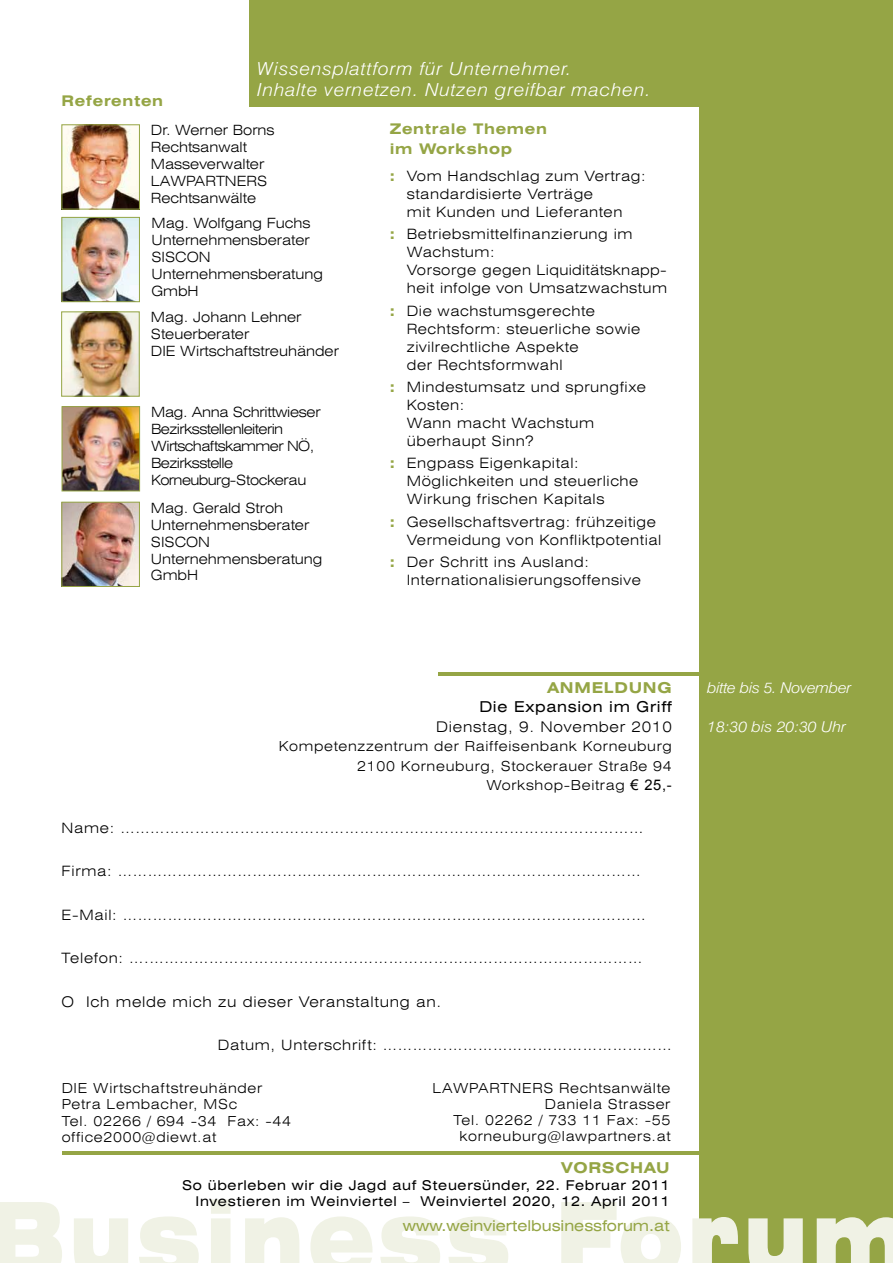
<style>
.page{position:relative;width:893px;height:1263px;background:#fff}
.page>*{position:absolute;margin:0;border:0;box-sizing:border-box;transform-origin:0 0}
.t1{font:italic 300 18px/21.6px "Swiss 721 BT";letter-spacing:.04em;color:#fff;scale:1.1 1}
.t2{font:expanded 15px "Swiss 721 BT";color:#95a545}
.t3{font:expanded 15px "Swiss 721 BT";letter-spacing:.05em;color:#000}
.t4{font:italic 300 15px "Swiss 721 BT";letter-spacing:-.02em;color:#fff;scale:1.1 1}
.t5{font:700 expanded 15px "Swiss 721 BT";letter-spacing:.05em;color:#95a545}
.t6{font:italic 300 15px "Swiss 721 BT";color:#fff;scale:1.1 1}
.t7{font:300 expanded 14.7px "Swiss 721 BT";letter-spacing:.05em;color:#000}
.t8{font:700 expanded 14.7px/20.4px "Swiss 721 BT";letter-spacing:.05em;color:#95a545}
.t9{font:300 expanded 14.25px/18px "Swiss 721 BT";letter-spacing:.04em;color:#000}
.t10{font:300 expanded 14.1px/17px "Swiss 721 BT";color:#000}
.t11{font:300 expanded 14.1px/17px "Swiss 721 BT";letter-spacing:-.04em;color:#000}
.t12{font:300 expanded 13.8px/16.2px "Swiss 721 BT";letter-spacing:.05em;color:#000;text-align:right}
.t13{font:expanded 13.5px/16.2px "Swiss 721 BT";letter-spacing:.05em;color:#000;text-align:right}
.s1{font-weight:700;color:#95a545}
.s2{font-family:"Arial";font-weight:400;font-stretch:normal;font-size:14.7px}
</style>
<div class="page">
<div style="left:250px;top:0;width:643px;height:106px;background:#95a545"></div>
<div style="left:699px;top:0;width:194px;height:1263px;background:#95a545"></div>
<img style="left:64px;top:219px;width:74px;height:81px">
<div style="left:62px;top:217px;width:78px;height:85px;border:1px solid #95a545"></div>
<svg style="left:0;top:1199px;width:893px;height:64px;fill:#f0f2e5"></svg>
<hr style="left:438px;top:672px;width:455px;height:3px;background:#95a545">
<hr style="left:63px;top:1151px;width:641px;height:4px;background:#95a545">
<img style="left:63px;top:314px;width:74px;height:80px">
<div style="left:61px;top:312px;width:78px;height:84px;border:1px solid #95a545"></div>
<img style="left:64px;top:504px;width:74px;height:81px">
<div style="left:62px;top:502px;width:78px;height:85px;border:1px solid #95a545"></div>
<img style="left:64px;top:127px;width:74px;height:80px">
<div style="left:62px;top:125px;width:78px;height:84px;border:1px solid #95a545"></div>
<img style="left:64px;top:408px;width:74px;height:81px">
<div style="left:62px;top:406px;width:78px;height:85px;border:1px solid #95a545"></div>
<p class="t8" style="left:62px;top:91px;width:103px">Referenten</p>
<p class="t1" style="left:257px;top:57px;width:359px">Wissensplattform für Unternehmer.<br>Inhalte vernetzen. Nutzen greifbar machen.</p>
<p class="t10" style="left:151px;top:122px;width:125px">Dr. Werner Borns<br>Rechtsanwalt<br>Masseverwalter<br>LAWPARTNERS<br>Rechtsanwälte</p>
<p class="t10" style="left:151px;top:214px;width:173px">Mag. Wolfgang Fuchs<br>Unternehmensberater<br>SISCON<br>Unternehmensberatung<br>GmbH</p>
<p class="t10" style="left:151px;top:309px;width:190px">Mag. Johann Lehner<br>Steuerberater<br>DIE Wirtschaftstreuhänder</p>
<p class="t11" style="left:151px;top:404px;width:171px">Mag. Anna Schrittwieser<br>Bezirksstellenleiterin<br>Wirtschaftskammer NÖ,<br>Bezirksstelle<br>Korneuburg-Stockerau</p>
<p class="t10" style="left:151px;top:499px;width:173px">Mag. Gerald Stroh<br>Unternehmensberater<br>SISCON<br>Unternehmensberatung<br>GmbH</p>
<p class="t8" style="left:390px;top:118px;width:159px">Zentrale Themen im Workshop</p>
<p class="t9" style="left:407px;top:167px;width:240px;text-indent:-17px"><span class="s1">:</span> Vom Handschlag zum Vertrag: standardisierte Verträge<br>mit Kunden und Lieferanten</p>
<p class="t9" style="left:407px;top:225px;width:262px;text-indent:-17px"><span class="s1">:</span> Betriebsmittelfinanzierung im<br>Wachstum:<br>Vorsorge gegen Liquiditätsknapp&shy;heit infolge von Umsatzwachstum</p>
<p class="t9" style="left:407px;top:301px;width:235px;text-indent:-17px"><span class="s1">:</span> Die wachstumsgerechte<br>Rechtsform: steuerliche sowie zivilrechtliche Aspekte<br>der Rechtsformwahl</p>
<p class="t9" style="left:407px;top:378px;width:241px;text-indent:-17px"><span class="s1">:</span> Mindestumsatz und sprungfixe<br>Kosten:<br>Wann macht Wachstum überhaupt Sinn?</p>
<p class="t9" style="left:407px;top:454px;width:233px;text-indent:-17px"><span class="s1">:</span> Engpass Eigenkapital:<br>Möglichkeiten und steuerliche<br>Wirkung frischen Kapitals</p>
<p class="t9" style="left:407px;top:513px;width:256px;text-indent:-17px"><span class="s1">:</span> Gesellschaftsvertrag: frühzeitige<br>Vermeidung von Konfliktpotential</p>
<p class="t9" style="left:407px;top:553px;width:236px;text-indent:-17px"><span class="s1">:</span> Der Schritt ins Ausland:<br>Internationalisierungsoffensive</p>
<p class="t5" style="left:547px;top:678px;width:126px">ANMELDUNG</p>
<p class="t3" style="left:479px;top:698px;width:194px">Die Expansion im Griff</p>
<p class="t7" style="left:436px;top:718px;width:237px">Dienstag, 9. November 2010</p>
<p class="t12" style="left:279px;top:737px;width:394px;line-height:19.5px">Kompetenzzentrum der Raiffeisenbank Korneuburg<br>2100 Korneuburg, Stockerauer Straße 94<br>Workshop-Beitrag <span class="s2">€ 25,-</span></p>
<p class="t9" style="left:62px;top:819px;width:583px">Name: ……………………………………………………………………………………………</p>
<p class="t9" style="left:62px;top:862px;width:581px">Firma: ……………………………………………………………………………………………</p>
<p class="t9" style="left:62px;top:905px;width:586px">E-Mail: ……………………………………………………………………………………………</p>
<p class="t9" style="left:62px;top:949px;width:582px">Telefon: ….………………………………………………………………………………………</p>
<p class="t7" style="left:62px;top:993px;width:381px">O Ich melde mich zu dieser Veranstaltung an.</p>
<p class="t9" style="left:218px;top:1035px;width:455px">Datum, Unterschrift: ………….………………………………………</p>
<p class="t12" style="left:62px;top:1080px;width:231px;text-align:left">DIE Wirtschaftstreuhänder<br>Petra Lembacher, MSc<br>Tel. 02266 / 694 -34 Fax: -44 office2000@diewt.at</p>
<p class="t12" style="left:433px;top:1080px;width:239px">LAWPARTNERS Rechtsanwälte<br>Daniela Strasser<br>Tel. 02262 / 733 11 Fax: -55 korneuburg@lawpartners.at</p>
<p class="t5" style="left:562px;top:1159px;width:110px">VORSCHAU</p>
<p class="t13" style="left:182px;top:1177px;width:489px">So überleben wir die Jagd auf Steuersünder, 22. Februar 2011<br>Investieren im Weinviertel – Weinviertel 2020, 12. April 2011</p>
<p class="t2" style="left:403px;top:1217px;width:268px">www.weinviertelbusinessforum.at</p>
<p class="t4" style="left:707px;top:678px;width:132px">bitte bis 5. November</p>
<p class="t6" style="left:707px;top:718px;width:128px">18:30 bis 20:30 Uhr</p>
</div>
